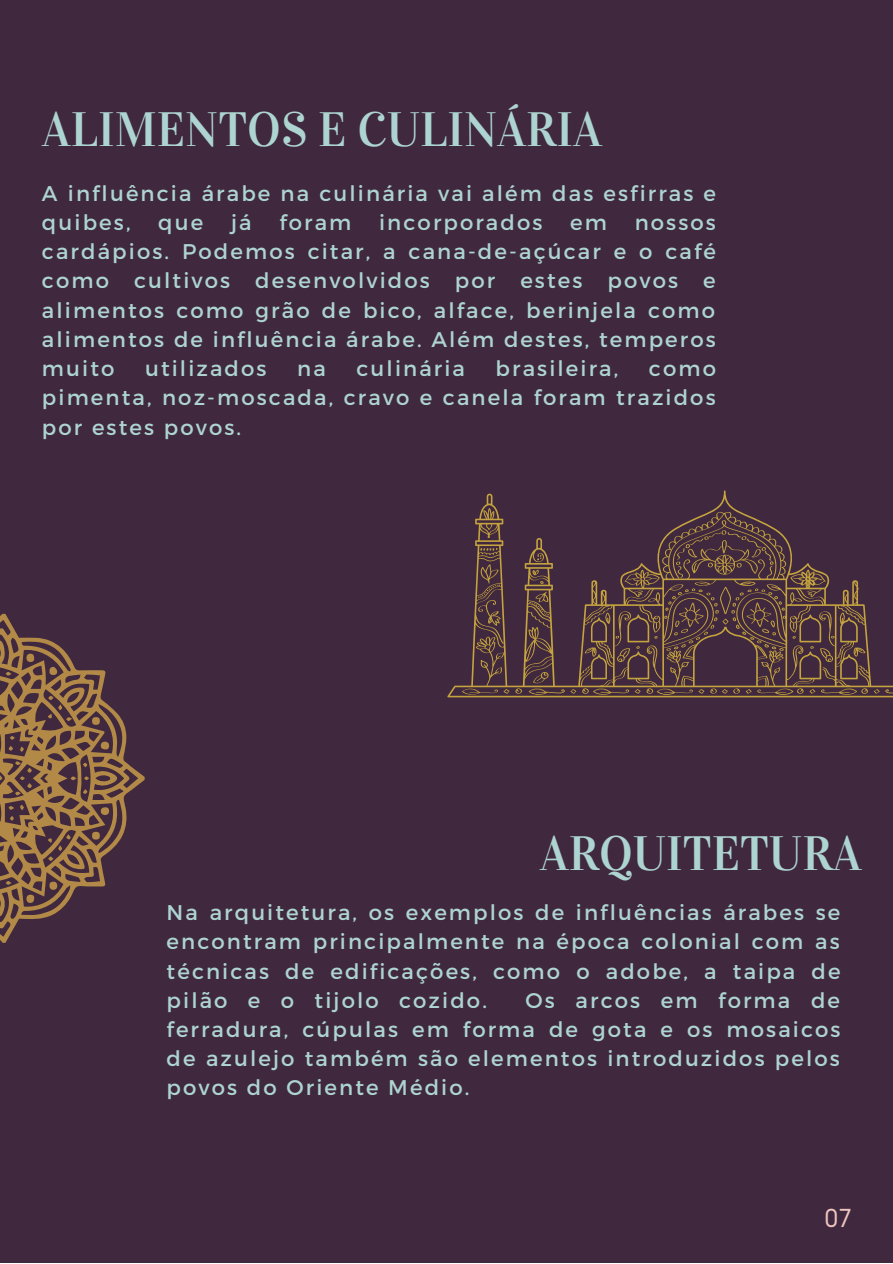
<style>
.page{position:relative;width:893px;height:1264px;background:#fff}
.page>*{position:absolute;margin:0;border:0;box-sizing:border-box;transform-origin:0 0}
.t1{font:48px "Vidaloka";color:#add4d1}
.t2{font:27.15px "Gidole";color:#eec5bf}
.t3{font:21.3px/29.2px "Montserrat";letter-spacing:.1em;color:#add4d1;text-align:justify}
</style>
<div class="page">
<div style="left:0;top:0;width:892px;height:1262px;background:#40283e"></div>
<svg style="left:0;top:614px;width:145px;height:328px"></svg>
<div style="left:101px;top:807px;width:8px;height:8px;background:#b28947;border-radius:50%"></div>
<div style="left:92px;top:831px;width:8px;height:8px;background:#b28947;border-radius:50%"></div>
<svg style="left:101px;top:741px;width:8px;height:9px"></svg>
<div style="left:92px;top:717px;width:8px;height:8px;background:#b28947;border-radius:50%"></div>
<div style="left:26px;top:653px;width:8px;height:9px;background:#b28947;border-radius:50%"></div>
<svg style="left:49px;top:666px;width:9px;height:9px"></svg>
<div style="left:26px;top:894px;width:9px;height:8px;background:#b28947;border-radius:50%"></div>
<div style="left:49px;top:881px;width:8px;height:8px;background:#b28947;border-radius:50%"></div>
<svg style="left:70px;top:776px;width:6px;height:4px"></svg>
<svg style="left:9px;top:736px;width:15px;height:16px"></svg>
<svg style="left:20px;top:804px;width:4px;height:6px"></svg>
<svg style="left:9px;top:806px;width:5px;height:14px"></svg>
<svg style="left:83px;top:762px;width:4px;height:5px"></svg>
<svg style="left:83px;top:789px;width:4px;height:5px"></svg>
<svg style="left:84px;top:776px;width:5px;height:4px"></svg>
<svg style="left:6px;top:671px;width:6px;height:4px"></svg>
<svg style="left:6px;top:880px;width:6px;height:5px"></svg>
<svg style="left:48px;top:695px;width:24px;height:26px"></svg>
<svg style="left:48px;top:834px;width:23px;height:27px"></svg>
<svg style="left:15px;top:761px;width:17px;height:34px"></svg>
<svg style="left:447px;top:490px;width:445px;height:207px"></svg>
<h1 class="t1" style="left:42px;top:101px;width:561px">ALIMENTOS E CULINÁRIA</h1>
<p class="t3" style="left:42px;top:177px;width:675px">A influência árabe na culinária vai além das esfirras e quibes,</p>
<p class="t3" style="left:158px;top:207px;width:47px">que</p>
<p class="t3" style="left:231px;top:207px;width:22px">já</p>
<p class="t3" style="left:279px;top:207px;width:73px">foram</p>
<p class="t3" style="left:379px;top:207px;width:165px">incorporados</p>
<p class="t3" style="left:570px;top:207px;width:38px">em</p>
<p class="t3" style="left:42px;top:207px;width:675px;text-indent:592px">nossos cardápios. Podemos citar, a cana-de-açúcar e o café como cultivos desenvolvidos por estes povos e alimentos como grão de bico, alface, berinjela como alimentos de influência árabe. Além destes, temperos muito</p>
<p class="t3" style="left:145px;top:353px;width:123px">utilizados</p>
<p class="t3" style="left:297px;top:353px;width:30px">na</p>
<p class="t3" style="left:356px;top:353px;width:110px">culinária</p>
<p class="t3" style="left:495px;top:353px;width:124px">brasileira,</p>
<p class="t3" style="left:42px;top:353px;width:675px;text-indent:607px">como pimenta, noz-moscada, cravo e canela foram trazidos por estes povos.</p>
<h1 class="t1" style="left:539px;top:825px;width:323px">ARQUITETURA</h1>
<p class="t3" style="left:167px;top:896px;width:675px">Na arquitetura, os exemplos de influências árabes se encontram principalmente na época colonial com as técnicas de edificações, como o adobe, a taipa de pilão e o tijolo cozido.</p>
<p class="t3" style="left:167px;top:984px;width:675px;text-indent:359px">Os arcos em forma de ferradura, cúpulas em forma de gota e os mosaicos de azulejo também são elementos introduzidos pelos povos do Oriente Médio.</p>
<p class="t2" style="left:824px;top:1202px;width:30px">07</p>
</div>
